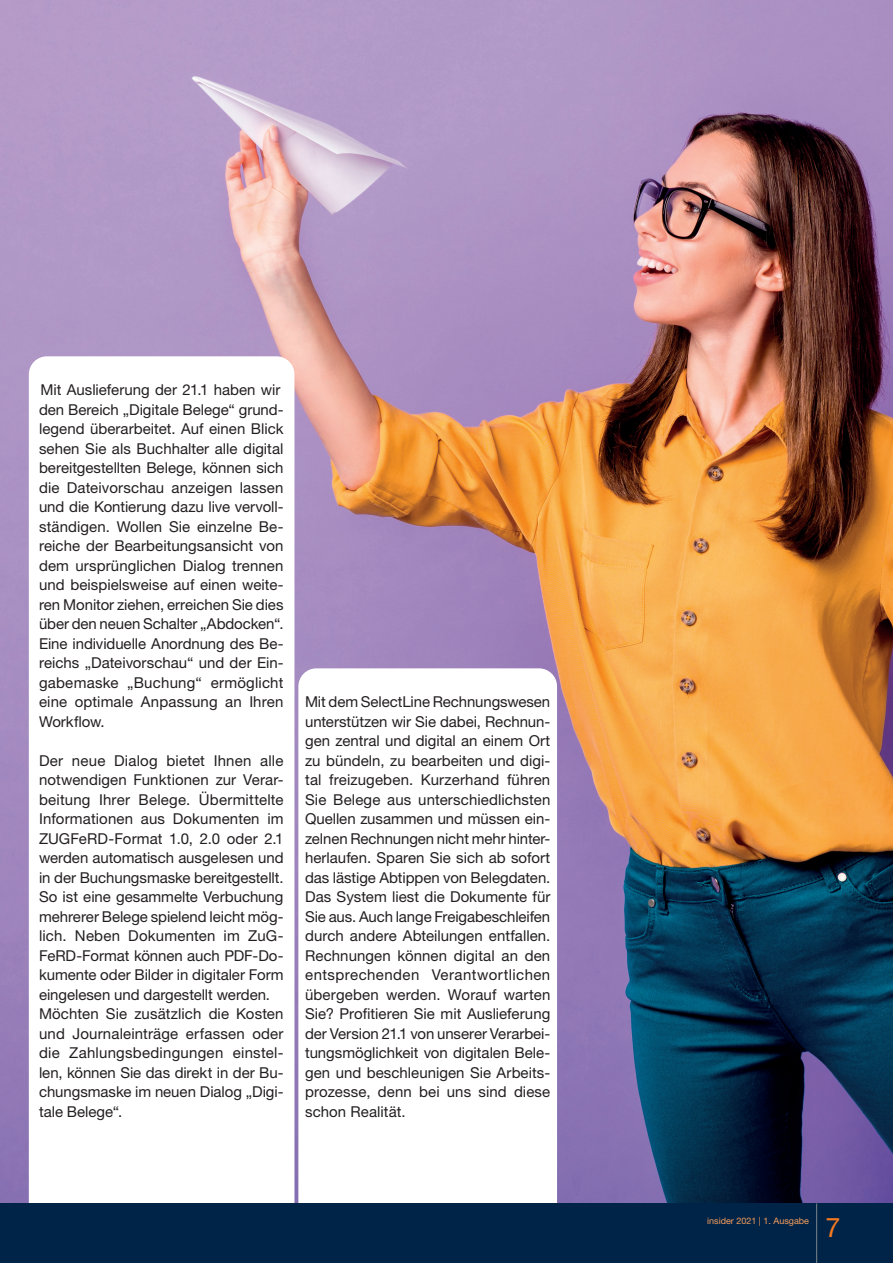
<style>
.page{position:relative;width:893px;height:1263px;background:#fff}
.page>*{position:absolute;margin:0;border:0;box-sizing:border-box;transform-origin:0 0}
.t1{font:27px "Helvetica Neue LT Pro";color:#f47921}
.t2{font:15px/19.5px "Helvetica Neue LT Pro";color:#231f20}
.t3{font:9px "Helvetica Neue LT Pro";color:#f89d5b}
</style>
<div class="page">
<img style="left:0;top:0;width:893px;height:1203px">
<svg style="left:29px;top:356px;width:265px;height:847px"></svg>
<svg style="left:298px;top:668px;width:259px;height:535px"></svg>
<img style="left:0;top:865px;width:14px;height:310px">
<div style="left:0;top:1203px;width:893px;height:60px;background:#002447"></div>
<hr style="left:816px;top:1203px;width:1px;height:60px;background:#7d878b">
<p class="t2" style="left:39px;top:380px;width:246px">Mit Auslieferung der 21.1 haben wir den Bereich „Digitale Belege“ grund&shy;legend überarbeitet. Auf einen Blick sehen Sie als Buchhalter alle digital bereitgestellten Belege, können sich die Dateivorschau anzeigen lassen und die Kontierung dazu live vervoll&shy;ständigen. Wollen Sie einzelne Be&shy;reiche der Bearbeitungsansicht von dem ursprünglichen Dialog trennen und beispielsweise auf einen weite&shy;ren Monitor ziehen, erreichen Sie dies über den neuen Schalter „Abdocken“.<br>Eine individuelle Anordnung des Be&shy;reichs „Dateivorschau“ und der Ein&shy;gabemaske „Buchung“ ermöglicht eine optimale Anpassung an Ihren Workflow.</p>
<p class="t2" style="left:39px;top:750px;width:246px">Der neue Dialog bietet Ihnen alle notwendigen Funktionen zur Verar&shy;beitung Ihrer Belege. Übermittelte Informationen aus Dokumenten im ZUGFeRD-Format 1.0, 2.0 oder 2.1 werden automatisch ausgelesen und in der Buchungsmaske bereitgestellt.<br>So ist eine gesammelte Verbuchung mehrerer Belege spielend leicht mög&shy;lich. Neben Dokumenten im ZuG-FeRD-Format können auch PDF-Do&shy;kumente oder Bilder in digitaler Form eingelesen und dargestellt werden.<br>Möchten Sie zusätzlich die Kosten und Journaleinträge erfassen oder die Zahlungsbedingungen einstel&shy;len, können Sie das direkt in der Bu&shy;chungsmaske im neuen Dialog „Digi&shy;tale Belege“.</p>
<p class="t2" style="left:305px;top:692px;width:247px;text-align:justify">Mit dem SelectLine Rechnungswesen unterstützen wir Sie dabei, Rechnun&shy;gen zentral und digital an einem Ort zu bündeln, zu bearbeiten und digi&shy;tal freizugeben. Kurzerhand führen Sie Belege aus unterschiedlichsten Quellen zusammen und müssen ein&shy;zelnen Rechnungen nicht mehr hinter&shy;herlaufen. Sparen Sie sich ab sofort das lästige Abtippen von Belegdaten.<br>Das System liest die Dokumente für Sie aus. Auch lange Freigabeschleifen durch andere Abteilungen entfallen.<br>Rechnungen können digital an den entsprechenden Verantwortlichen übergeben werden. Worauf warten Sie? Profitieren Sie mit Auslieferung der Version 21.1 von unserer Verarbei&shy;tungsmöglichkeit von digitalen Bele&shy;gen und beschleunigen Sie Arbeits&shy;prozesse, denn bei uns sind diese schon Realität.</p>
<p class="t3" style="left:707px;top:1215px;width:103px">insider 2021 | 1. Ausgabe</p>
<h1 class="t1" style="left:825px;top:1211px;width:17px">7</h1>
</div>
